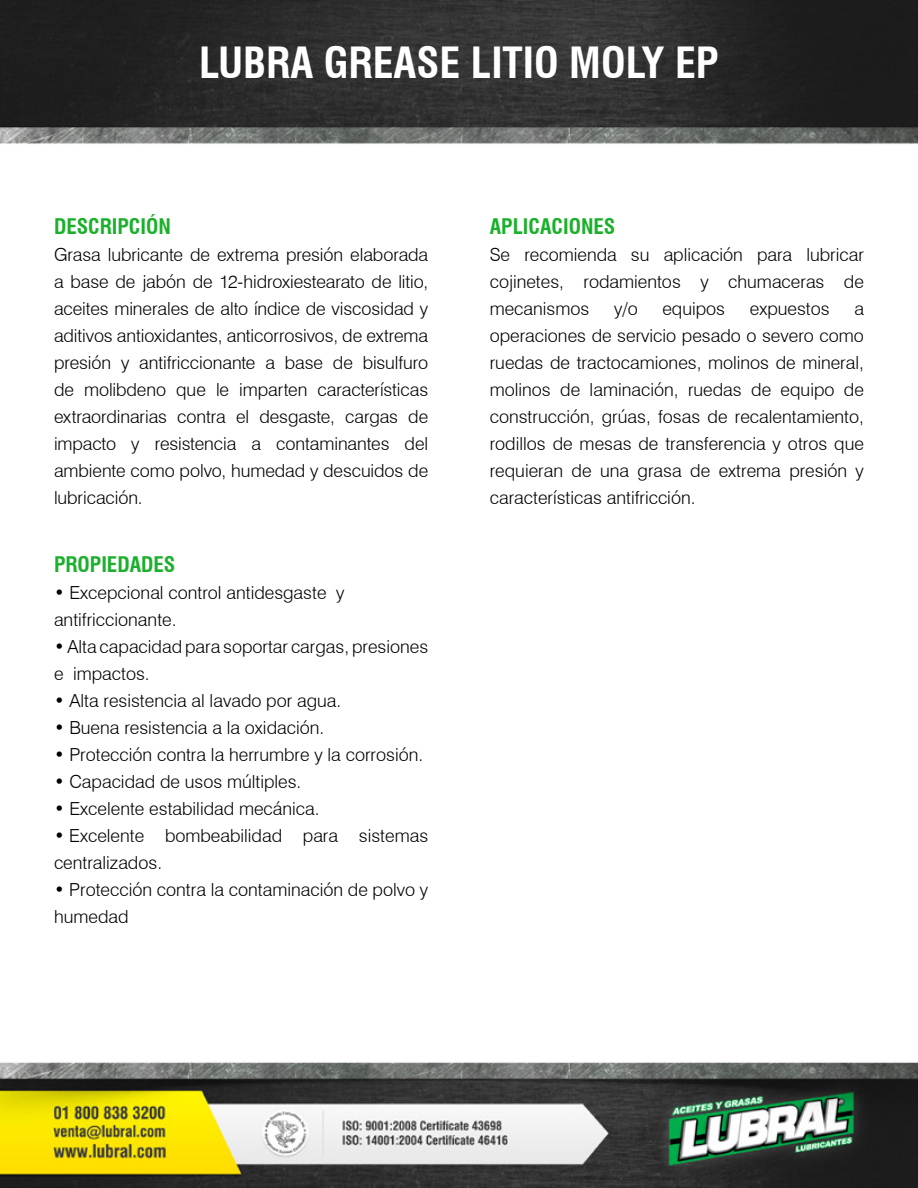
<style>
.page{position:relative;width:918px;height:1188px;background:#fff}
.page>*{position:absolute;margin:0;border:0;box-sizing:border-box;transform-origin:0 0}
.t1{font:700 condensed 42px "Swiss 721 BT";color:#fff}
.t2{font:700 condensed 21px "Swiss 721 BT";color:#1bb02c}
.t3{font:300 18px/27px "Swiss 721 BT";color:#000}
</style>
<div class="page">
<img style="left:0;top:0;width:918px;height:1188px">
<h1 class="t1" style="left:199px;top:37px;width:521px">LUBRA GREASE LITIO MOLY EP</h1>
<p class="t2" style="left:54px;top:214px;width:118px">DESCRIPCIÓN</p>
<p class="t3" style="left:54px;top:241px;width:376px;text-align:justify">Grasa lubricante de extrema presión elaborada a base de jabón de 12-hidroxiestearato de litio, aceites minerales de alto índice de viscosidad y aditivos antioxidantes, anticorrosivos, de extrema presión y antifriccionante a base de bisulfuro de molibdeno que le imparten características extraordinarias contra el desgaste, cargas de impacto y resistencia a contaminantes del ambiente como polvo, humedad y descuidos de lubricación.</p>
<p class="t2" style="left:54px;top:552px;width:123px">PROPIEDADES</p>
<p class="t3" style="left:54px;top:579px;width:292px">• Excepcional control antidesgaste y antifriccionante.</p>
<p class="t3" style="left:54px;top:633px;width:376px">• Alta capacidad para soportar cargas, presiones e impactos.</p>
<p class="t3" style="left:54px;top:687px;width:289px">• Alta resistencia al lavado por agua.</p>
<p class="t3" style="left:54px;top:714px;width:272px">• Buena resistencia a la oxidación.</p>
<p class="t3" style="left:54px;top:741px;width:371px">• Protección contra la herrumbre y la corrosión.</p>
<p class="t3" style="left:54px;top:768px;width:249px">• Capacidad de usos múltiples.</p>
<p class="t3" style="left:54px;top:795px;width:267px">• Excelente estabilidad mecánica.</p>
<p class="t3" style="left:54px;top:822px;width:376px">• Excelente bombeabilidad para sistemas centralizados.</p>
<p class="t3" style="left:54px;top:876px;width:376px">• Protección contra la contaminación de polvo y humedad</p>
<p class="t2" style="left:490px;top:214px;width:127px">APLICACIONES</p>
<p class="t3" style="left:490px;top:241px;width:376px;text-align:justify">Se recomienda su aplicación para lubricar cojinetes, rodamientos y chumaceras de mecanismos</p>
<p class="t3" style="left:614px;top:295px;width:25px">y/o</p>
<p class="t3" style="left:662px;top:295px;width:64px">equipos</p>
<p class="t3" style="left:750px;top:295px;width:81px">expuestos</p>
<p class="t3" style="left:490px;top:295px;width:376px;text-align:justify;text-indent:365px">a operaciones de servicio pesado o severo como ruedas de tractocamiones, molinos de mineral, molinos de laminación, ruedas de equipo de construcción, grúas, fosas de recalentamiento, rodillos de mesas de transferencia y otros que requieran de una grasa de extrema presión y características antifricción.</p>
</div>
